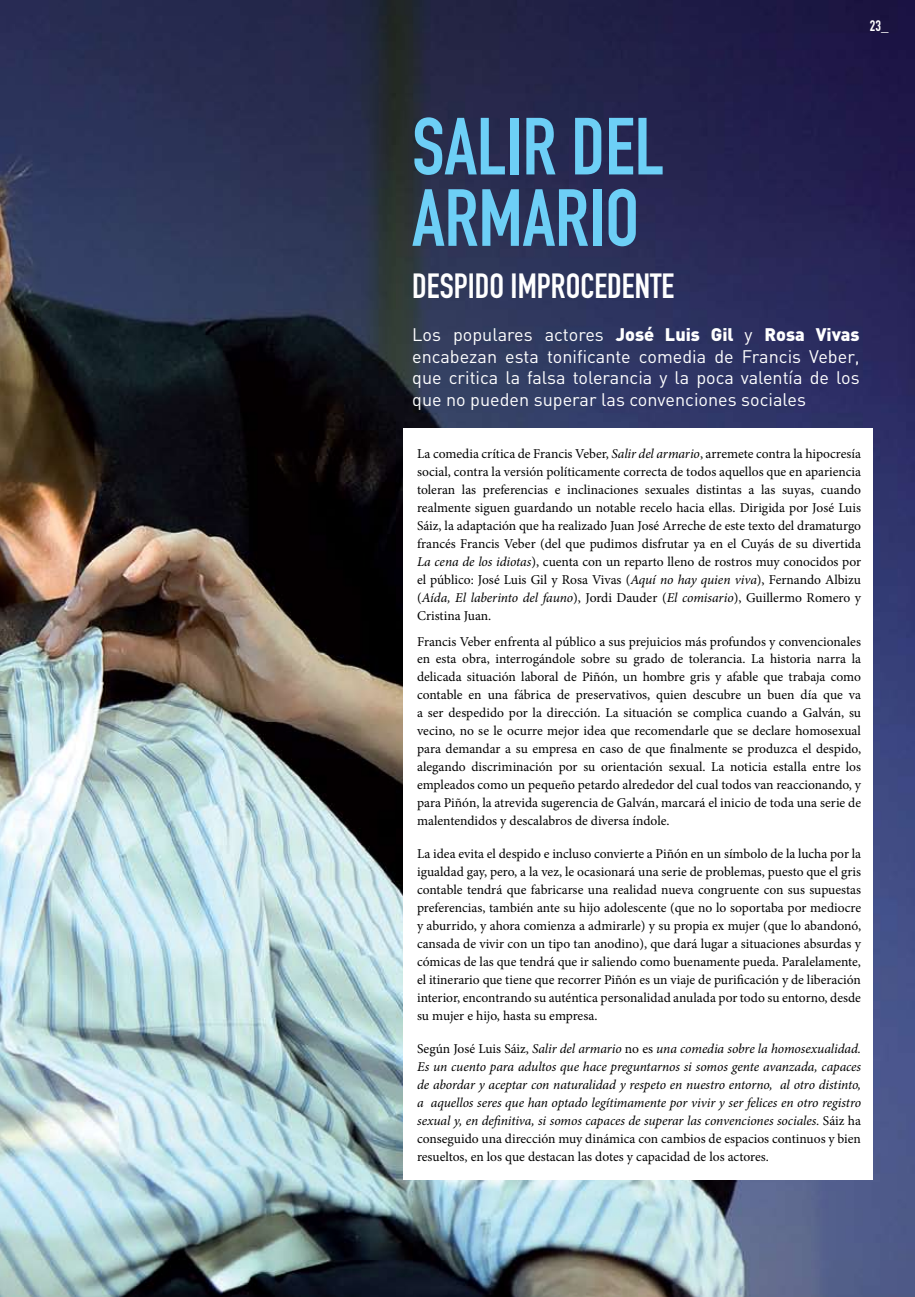
<style>
.page{position:relative;width:915px;height:1297px;background:#fff}
.page>*{position:absolute;margin:0;border:0;box-sizing:border-box;transform-origin:0 0}
.t1{font:79.5px/71.4px "DIN Engschrift";color:#6dcff6}
.t2{font:34.5px "DIN Engschrift";color:#fff}
.t3{font:18px/21.6px "DIN";color:#fff;text-align:justify}
.t4{font:15px "DIN Engschrift";color:#fff}
.t5{font:13.5px/18px "Minion Pro";color:#000;text-align:justify}
.t6{font:italic 13.5px/18px "Minion Pro";letter-spacing:-.005em;color:#000;text-align:justify}
.s1{font-weight:900}
.s2{font-style:italic}
.s3{font-style:normal}
</style>
<div class="page">
<img style="left:0;top:0;width:914px;height:1297px">
<div style="left:403px;top:428px;width:469px;height:752px;background:#fff"></div>
<p class="t4" style="left:869px;top:17px;width:20px">23_</p>
<h1 class="t1" style="left:412px;top:111px;width:253px">SALIR DEL<br>ARMARIO</h1>
<h2 class="t2" style="left:412px;top:266px;width:263px">DESPIDO IMPROCEDENTE</h2>
<h3 class="t3" style="left:412px;top:324px;width:449px">Los populares actores <span class="s1">José Luis Gil</span> y <span class="s1">Rosa Vivas </span>encabezan esta tonificante comedia de Francis Veber, que critica la falsa tolerancia y la poca valentía de los que no pueden superar las convenciones sociales</h3>
<p class="t5" style="left:417px;top:445px;width:445px">La comedia crítica de Francis Veber, <span class="s2">Salir del armario</span>, arremete contra la hipocresía social, contra la versión políticamente correcta de todos aquellos que en apariencia toleran las preferencias e inclinaciones sexuales distintas a las suyas, cuando realmente siguen guardando un notable recelo hacia ellas. Dirigida por José Luis Sáiz, la adaptación que ha realizado Juan José Arreche de este texto del dramaturgo francés Francis Veber (del que pudimos disfrutar ya en el Cuyás de su divertida <span class="s2">La cena de los idiotas</span>), cuenta con un reparto lleno de rostros muy conocidos por el público: José Luis Gil y Rosa Vivas (<span class="s2">Aquí no hay quien viva</span>), Fernando Albizu (<span class="s2">Aída, El laberinto del fauno</span>), Jordi Dauder (<span class="s2">El comisario</span>), Guillermo Romero y Cristina Juan.</p>
<p class="t5" style="left:417px;top:632px;width:445px">Francis Veber enfrenta al público a sus prejuicios más profundos y convencionales en esta obra, interrogándole sobre su grado de tolerancia. La historia narra la delicada situación laboral de Piñón, un hombre gris y afable que trabaja como contable en una fábrica de preservativos, quien descubre un buen día que va a ser despedido por la dirección. La situación se complica cuando a Galván, su vecino, no se le ocurre mejor idea que recomendarle que se declare homosexual para demandar a su empresa en caso de que finalmente se produzca el despido, alegando discriminación por su orientación sexual. La noticia estalla entre los empleados como un pequeño petardo alrededor del cual todos van reaccionando, y para Piñón, la atrevida sugerencia de Galván, marcará el inicio de toda una serie de malentendidos y descalabros de diversa índole.</p>
<p class="t5" style="left:417px;top:845px;width:445px">La idea evita el despido e incluso convierte a Piñón en un símbolo de la lucha por la igualdad gay, pero, a la vez, le ocasionará una serie de problemas, puesto que el gris contable tendrá que fabricarse una realidad nueva congruente con sus supuestas preferencias, también ante su hijo adolescente (que no lo soportaba por mediocre y aburrido, y ahora comienza a admirarle) y su propia ex mujer (que lo abandonó, cansada de vivir con un tipo tan anodino), que dará lugar a situaciones absurdas y cómicas de las que tendrá que ir saliendo como buenamente pueda. Paralelamente, el itinerario que tiene que recorrer Piñón es un viaje de purificación y de liberación interior, encontrando su auténtica personalidad anulada por todo su entorno, desde su mujer e hijo, hasta su empresa.</p>
<p class="t6" style="left:417px;top:1040px;width:445px"><span class="s3">Según José Luis Sáiz,</span> Salir del armario <span class="s3">no es</span> una comedia sobre la homosexualidad.<br>Es un cuento para adultos que hace preguntarnos si somos gente avanzada, capaces de abordar y aceptar con naturalidad y respeto en nuestro entorno, al otro distinto, a aquellos seres que han optado legítimamente por vivir y ser felices en otro registro sexual y, en definitiva, si somos capaces de superar las convenciones sociales. <span class="s3">Sáiz ha conseguido una dirección muy dinámica con cambios de espacios continuos y bien resueltos, en los que destacan las dotes y capacidad de los actores.</span></p>
</div>
